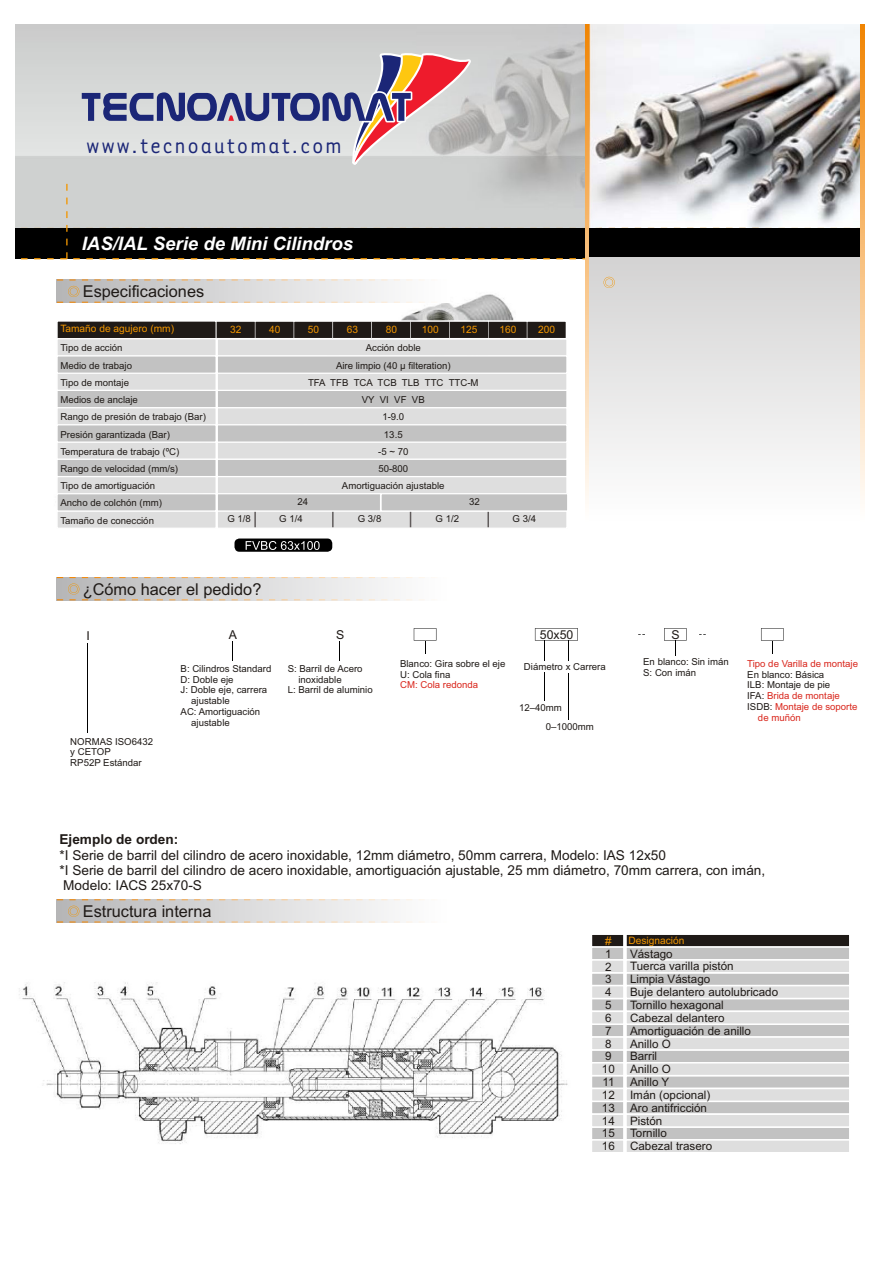
<style>
.page{position:relative;width:893px;height:1263px;background:#fff}
.page>*{position:absolute;margin:0;border:0;box-sizing:border-box;transform-origin:0 0}
.t1{font:26.1px "Tarzana Narrow";letter-spacing:.06em;color:#1b2677}
.t2{font:italic 700 18.6px "Arial";color:#fff}
.t3{font:16.35px "Arial";color:#1f1a17}
.t4{font:13.65px/15.3px "Arial";color:#1f1a17}
.t5{font:700 13.65px "Arial";color:#1f1a17}
.t6{font:12.3px "Arial";color:#1f1a17}
.t7{font:11.7px/12.9px "Arial";color:#1f1a17}
.t8{font:11.7px "Arial";color:#f29600}
.t9{font:10.2px "Arial";color:#f29600}
.t10{font:9.6px/17.2px "Arial";color:#1f1a17}
.t11{font:9.6px "Arial";color:#d9261c}
.s1{color:#1f1a17}
</style>
<div class="page">
<img style="left:15px;top:25px;width:846px;height:203px">
<svg style="left:82px;top:52px;width:389px;height:113px;background:#c2b9c0"></svg>
<div style="left:15px;top:228px;width:847px;height:31px;background:#000"></div>
<div style="left:585px;top:258px;width:279px;height:280px;background:linear-gradient(to bottom,#d3d3d3,#fff)"></div>
<div style="left:234px;top:538px;width:98px;height:14px;background:#000;border-radius:5px"></div>
<svg style="left:246px;top:541px;width:74px;height:9px"></svg>
<svg style="left:66px;top:184px;width:2px;height:7px"></svg>
<svg style="left:66px;top:198px;width:2px;height:6px"></svg>
<svg style="left:66px;top:211px;width:2px;height:7px"></svg>
<svg style="left:60px;top:225px;width:20px;height:7px"></svg>
<svg style="left:66px;top:239px;width:2px;height:6px"></svg>
<svg style="left:60px;top:252px;width:20px;height:7px"></svg>
<svg style="left:585px;top:25px;width:4px;height:498px;background:#f7c283"></svg>
<svg style="left:861px;top:25px;width:3px;height:498px"></svg>
<svg style="left:57px;top:577px;width:368px;height:23px"></svg>
<svg style="left:232px;top:642px;width:1px;height:19px"></svg>
<hr style="left:88px;top:643px;width:1px;height:89px;background:#000">
<svg style="left:761px;top:628px;width:23px;height:25px"></svg>
<svg style="left:57px;top:899px;width:368px;height:23px"></svg>
<svg style="left:592px;top:935px;width:257px;height:217px;background:#cdcdcd"></svg>
<svg style="left:603px;top:277px;width:12px;height:11px"></svg>
<img style="left:56px;top:286px;width:458px;height:34px">
<svg style="left:339px;top:642px;width:1px;height:19px"></svg>
<svg style="left:414px;top:628px;width:22px;height:25px"></svg>
<svg style="left:544px;top:673px;width:1px;height:28px"></svg>
<hr style="left:568px;top:673px;width:1px;height:47px;background:#000">
<svg style="left:535px;top:628px;width:43px;height:33px"></svg>
<svg style="left:664px;top:628px;width:23px;height:28px"></svg>
<img style="left:19px;top:982px;width:549px;height:162px">
<div style="left:57px;top:279px;width:393px;height:24px;background:linear-gradient(to right,#b7b7b8,#fff)"></div>
<svg style="left:57px;top:279px;width:393px;height:1px"></svg>
<svg style="left:57px;top:286px;width:393px;height:17px"></svg>
<svg style="left:57px;top:320px;width:510px;height:208px;background:#c7c7c6"></svg>
<h1 class="t1" style="left:86px;top:133px;width:257px">www.tecnoautomat.com</h1>
<h2 class="t2" style="left:82px;top:237px;width:273px">IAS/IAL Serie de Mini Cilindros</h2>
<h3 class="t3" style="left:83px;top:285px;width:123px">Especificaciones</h3>
<p class="t9" style="left:60px;top:325px;width:115px">Tamaño de agujero (mm)</p>
<p class="t9" style="left:230px;top:326px;width:13px">32</p>
<p class="t9" style="left:269px;top:326px;width:13px">40</p>
<p class="t9" style="left:308px;top:326px;width:13px">50</p>
<p class="t9" style="left:347px;top:326px;width:13px">63</p>
<p class="t9" style="left:386px;top:326px;width:13px">80</p>
<p class="t9" style="left:422px;top:326px;width:18px">100</p>
<p class="t9" style="left:460px;top:326px;width:18px">125</p>
<p class="t9" style="left:499px;top:326px;width:18px">160</p>
<p class="t9" style="left:538px;top:326px;width:18px">200</p>
<p class="t10" style="left:60px;top:340px;width:147px">Tipo de acción<br>Medio de trabajo<br>Tipo de montaje<br>Medios de anclaje<br>Rango de presión de trabajo (Bar)<br>Presión garantizada (Bar)<br>Temperatura de trabajo (ºC)<br>Rango de velocidad (mm/s)<br>Tipo de amortiguación<br>Ancho de colchón (mm)<br>Tamaño de conección</p>
<p class="t10" style="left:308px;top:340px;width:172px;text-align:center">Acción doble<br>Aire limpio (40 µ filteration)<br>TFA TFB TCA TCB TLB TTC TTC-M<br>VY VI VF VB<br>1-9.0<br>13.5<br>-5 ~ 70<br>50-800<br>Amortiguación ajustable</p>
<p class="t10" style="left:298px;top:493px;width:12px">24</p>
<p class="t10" style="left:469px;top:493px;width:12px">32</p>
<p class="t10" style="left:227px;top:511px;width:25px">G 1/8</p>
<p class="t10" style="left:279px;top:511px;width:25px">G 1/4</p>
<p class="t10" style="left:358px;top:511px;width:25px">G 3/8</p>
<p class="t10" style="left:436px;top:511px;width:25px">G 1/2</p>
<p class="t10" style="left:513px;top:511px;width:25px">G 3/4</p>
<h3 class="t3" style="left:83px;top:583px;width:180px">¿Cómo hacer el pedido?</h3>
<p class="t6" style="left:86px;top:631px;width:5px">I</p>
<p class="t6" style="left:229px;top:630px;width:10px">A</p>
<p class="t10" style="left:70px;top:737px;width:84px;line-height:10.8px">NORMAS ISO6432 y CETOP<br>RP52P Estándar</p>
<p class="t10" style="left:181px;top:661px;width:92px">B: Cilindros Standard</p>
<p class="t10" style="left:181px;top:671px;width:54px">D: Doble eje</p>
<p class="t10" style="left:181px;top:682px;width:88px">J: Doble eje, carrera</p>
<p class="t10" style="left:191px;top:693px;width:40px">ajustable</p>
<p class="t10" style="left:181px;top:704px;width:81px">AC: Amortiguación</p>
<p class="t10" style="left:191px;top:714px;width:40px">ajustable</p>
<p class="t6" style="left:336px;top:630px;width:10px">S</p>
<p class="t10" style="left:288px;top:661px;width:76px">S: Barril de Acero</p>
<p class="t10" style="left:298px;top:671px;width:45px">inoxidable</p>
<p class="t10" style="left:288px;top:682px;width:87px">L: Barril de aluminio</p>
<p class="t10" style="left:400px;top:659px;width:107px;line-height:10.8px">Blanco: Gira sobre el eje<br>U: Cola fina</p>
<p class="t11" style="left:400px;top:681px;width:80px">CM: Cola redonda</p>
<p class="t6" style="left:540px;top:630px;width:35px">50x50</p>
<p class="t6" style="left:671px;top:630px;width:10px">S</p>
<p class="t10" style="left:524px;top:659px;width:83px">Diámetro x Carrera</p>
<p class="t10" style="left:643px;top:657px;width:87px;line-height:10.8px">En blanco: Sin imán<br>S: Con imán</p>
<p class="t10" style="left:546px;top:700px;width:50px;line-height:18.1px;text-indent:-27px">12–40mm<br>0–1000mm</p>
<p class="t11" style="left:747px;top:660px;width:112px">Tipo de Varilla de montaje</p>
<p class="t11" style="left:747px;top:692px;width:94px"><span class="s1">IFA:</span> Brida de montaje</p>
<p class="t11" style="left:747px;top:703px;width:112px"><span class="s1">ISDB:</span> Montaje de soporte</p>
<p class="t11" style="left:758px;top:714px;width:44px">de muñón</p>
<p class="t10" style="left:747px;top:670px;width:84px;line-height:10.8px">En blanco: Básica<br>ILB: Montaje de pie</p>
<h3 class="t5" style="left:59px;top:834px;width:121px">Ejemplo de orden:</h3>
<p class="t4" style="left:59px;top:848px;width:707px">*I Serie de barril del cilindro de acero inoxidable, 12mm diámetro, 50mm carrera, Modelo: IAS 12x50<br>*I Serie de barril del cilindro de acero inoxidable, amortiguación ajustable, 25 mm diámetro, 70mm carrera, con imán,<br>Modelo: IACS 25x70-S</p>
<h3 class="t3" style="left:83px;top:905px;width:130px">Estructura interna</h3>
<p class="t8" style="left:605px;top:936px;width:8px">#</p>
<p class="t7" style="left:602px;top:948px;width:14px">1<br>2<br>3<br>4<br>5<br>6<br>7<br>8<br>9<br>10<br>11<br>12<br>13<br>14<br>15<br>16</p>
<p class="t9" style="left:628px;top:936px;width:58px">Designación</p>
<p class="t7" style="left:630px;top:948px;width:150px">Vástago<br>Tuerca varilla pistón<br>Limpia Vástago<br>Buje delantero autolubricado<br>Tornillo hexagonal<br>Cabezal delantero<br>Amortiguación de anillo<br>Anillo O<br>Barril<br>Anillo O<br>Anillo Y<br>Imán (opcional)<br>Aro antifricción<br>Pistón<br>Tornillo<br>Cabezal trasero</p>
</div>
